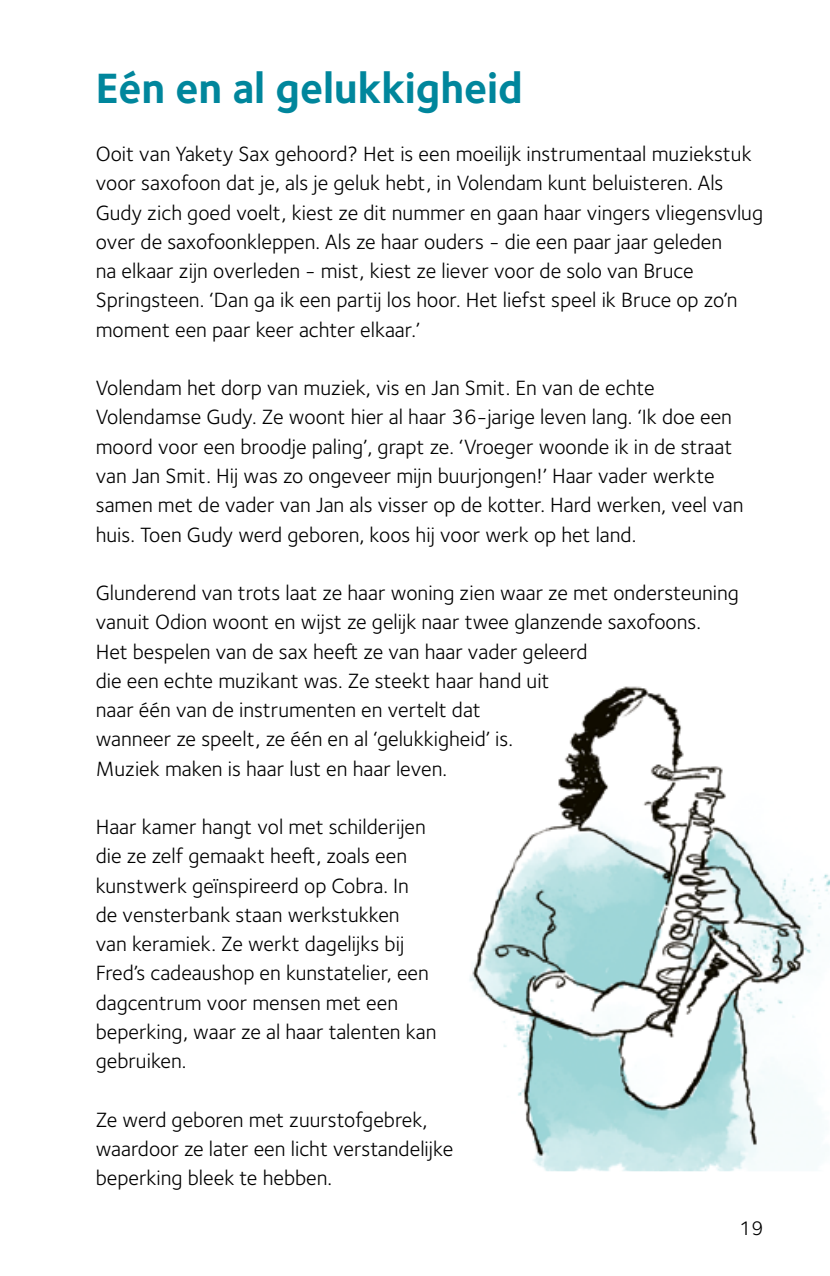
<style>
.page{position:relative;width:830px;height:1276px;background:#fff}
.page>*{position:absolute;margin:0;border:0;box-sizing:border-box;transform-origin:0 0}
.Kop_1{font:700 43.88px "Foundry Sterling";color:#00869c}
.Broodtekst_met_wit_onder{font:21.38px/29.2px "Foundry Sterling";color:#000}
.t1{font:20.25px "Foundry Sterling";color:#000}
</style>
<div class="page">
<img style="left:469px;top:686px;width:360px;height:485px">
<h1 class="Kop_1" style="left:96px;top:62px;width:428px">Eén en al gelukkigheid</h1>
<p class="Broodtekst_met_wit_onder" style="left:96px;top:140px;width:668px">Ooit van Yakety Sax gehoord? Het is een moeilijk instrumentaal muziekstuk voor saxofoon dat je, als je geluk hebt, in Volendam kunt beluisteren. Als Gudy zich goed voelt, kiest ze dit nummer en gaan haar vingers vliegensvlug over de saxofoonkleppen. Als ze haar ouders - die een paar jaar geleden<br>na elkaar zijn overleden - mist, kiest ze liever voor de solo van Bruce Springsteen. ‘Dan ga ik een partij los hoor. Het liefst speel ik Bruce op zo’n moment een paar keer achter elkaar.’</p>
<p class="Broodtekst_met_wit_onder" style="left:96px;top:374px;width:649px">Volendam het dorp van muziek, vis en Jan Smit. En van de echte Volendamse Gudy. Ze woont hier al haar 36-jarige leven lang. ‘Ik doe een moord voor een broodje paling’, grapt ze. ‘Vroeger woonde ik in de straat van Jan Smit. Hij was zo ongeveer mijn buurjongen!’ Haar vader werkte samen met de vader van Jan als visser op de kotter. Hard werken, veel van huis. Toen Gudy werd geboren, koos hij voor werk op het land.</p>
<p class="Broodtekst_met_wit_onder" style="left:96px;top:578px;width:644px">Glunderend van trots laat ze haar woning zien waar ze met ondersteuning vanuit Odion woont en wijst ze gelijk naar twee glanzende saxofoons.<br>Het bespelen van de sax heeft ze van haar vader geleerd<br>die een echte muzikant was. Ze steekt haar hand uit<br>naar één van de instrumenten en vertelt dat<br>wanneer ze speelt, ze één en al ‘gelukkigheid’ is.<br>Muziek maken is haar lust en haar leven.</p>
<p class="Broodtekst_met_wit_onder" style="left:96px;top:812px;width:342px">Haar kamer hangt vol met schilderijen die ze zelf gemaakt heeft, zoals een kunstwerk geïnspireerd op Cobra. In<br>de vensterbank staan werkstukken<br>van keramiek. Ze werkt dagelijks bij Fred’s cadeaushop en kunstatelier, een dagcentrum voor mensen met een beperking, waar ze al haar talenten kan gebruiken.</p>
<p class="Broodtekst_met_wit_onder" style="left:96px;top:1105px;width:359px">Ze werd geboren met zuurstofgebrek, waardoor ze later een licht verstandelijke beperking bleek te hebben.</p>
<p class="t1" style="left:739px;top:1217px;width:26px">19</p>
</div>
